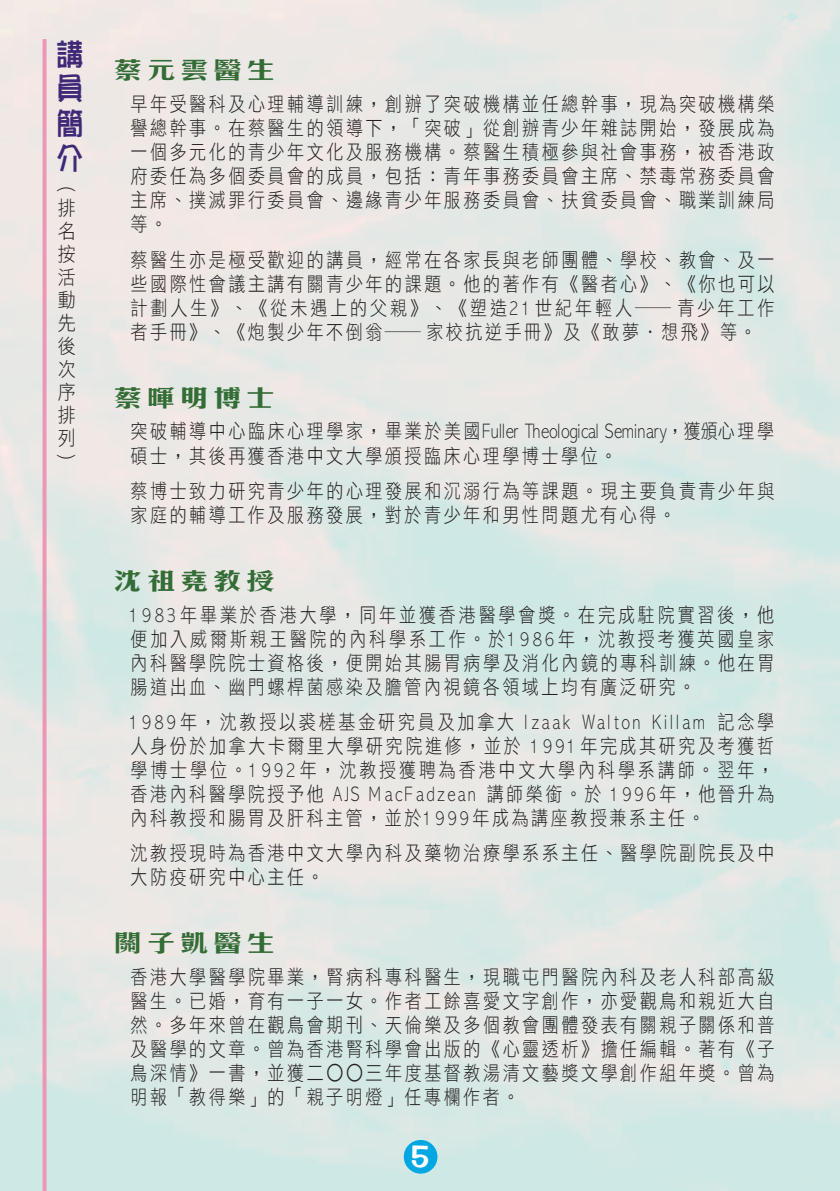
<style>
.page{position:relative;width:840px;height:1191px;background:#fff}
.page>*{position:absolute;margin:0;border:0;box-sizing:border-box;transform-origin:0 0}
.t1{font:30px/34.4px "DFPOP1 B5";color:#3f2976;text-align:justify;scale:.9 1}
.t2{font:30px "DFPOP1 Bd HK BF";color:#fff}
.t3{font:700 24px "C Hei 3";letter-spacing:.15em;color:#336c35;scale:1.2 1}
.t4{font:20px/24px "DF Li Hei Lt HK BF";letter-spacing:.15em;color:#231f20;text-align:justify;scale:.85 1}
.t5{font:20px/23px "DF Li Hei Light B5";color:#231f20;text-align:justify;scale:.9 1}
.s1{font-family:"Li Song Pro"}
</style>
<div class="page">
<img style="left:0;top:0;width:839px;height:1191px">
<div style="left:403px;top:1140px;width:34px;height:33px;background:#00a7e3;border-radius:50%"></div>
<svg style="left:42px;top:39px;width:4px;height:1152px;fill:#ed97b6"></svg>
<h1 class="t1" style="left:57px;top:39px;width:30px">講員簡介</h1>
<p class="t5" style="left:77px;top:177px;width:19px;rotate:90deg">（</p>
<p class="t5" style="left:58px;top:198px;width:21px">排名按活動先後次序排列</p>
<p class="t5" style="left:77px;top:451px;width:12px;rotate:90deg">）</p>
<p class="t3" style="left:113px;top:58px;width:136px">蔡元雲醫生</p>
<p class="t4" style="left:130px;top:93px;width:758px">早年受醫科及心理輔導訓練，創辦了突破機構並任總幹事，現為突破機構榮譽總幹事。在蔡醫生的領導下，「突破」從創辦青少年雜誌開始，發展成為一個多元化的青少年文化及服務機構。蔡醫生積極參與社會事務，被香港政府委任為多個委員會的成員，包括：青年事務委員會主席、禁毒常務委員會主席、撲滅罪行委員會、邊緣青少年服務委員會、扶貧委員會、職業訓練局等。</p>
<p class="t4" style="left:130px;top:249px;width:758px">蔡醫生亦是極受歡迎的講員，經常在各家長與老師團體、學校、教會、及一些國際性會議主講有關青少年的課題。他的著作有《醫者心》、《你也可以計劃人生》、《從未遇上的父親》、《塑造21世紀年輕人─青少年工作者手冊》、《炮製少年不倒翁─家校抗逆手冊》及《敢夢<span class="s1">•</span>想飛》等。</p>
<p class="t3" style="left:113px;top:385px;width:136px">蔡暉明博士</p>
<p class="t4" style="left:130px;top:420px;width:758px">突破輔導中心臨床心理學家，畢業於美國 Fuller Theological Seminary，獲頒心理學碩士，其後再獲香港中文大學頒授臨床心理學博士學位。</p>
<p class="t4" style="left:130px;top:480px;width:758px">蔡博士致力研究青少年的心理發展和沉溺行為等課題。現主要負責青少年與家庭的輔導工作及服務發展，對於青少年和男性問題尤有心得。</p>
<p class="t3" style="left:113px;top:568px;width:136px">沈祖堯教授</p>
<p class="t4" style="left:130px;top:603px;width:758px">1983年畢業於香港大學，同年並獲香港醫學會獎。在完成駐院實習後，他便加入威爾斯親王醫院的內科學系工作。於1986年，沈教授考獲英國皇家內科醫學院院士資格後，便開始其腸胃病學及消化內鏡的專科訓練。他在胃腸道出血、幽門螺桿菌感染及膽管內視鏡各領域上均有廣泛研究。</p>
<p class="t4" style="left:130px;top:711px;width:758px">1989年，沈教授以裘槎基金研究員及加拿大 Izaak Walton Killam 記念學人身份於加拿大卡爾里大學研究院進修，並於 1991年完成其研究及考獲哲學博士學位。1992年，沈教授獲聘為香港中文大學內科學系講師。翌年，香港內科醫學院授予他 AJS MacFadzean 講師榮銜。於 1996年，他晉升為內科教授和腸胃及肝科主管，並於1999年成為講座教授兼系主任。</p>
<p class="t4" style="left:130px;top:842px;width:758px">沈教授現時為香港中文大學內科及藥物治療學系系主任、醫學院副院長及中大防疫研究中心主任。</p>
<p class="t3" style="left:113px;top:930px;width:136px">關子凱醫生</p>
<p class="t4" style="left:130px;top:966px;width:758px">香港大學醫學院畢業，腎病科專科醫生，現職屯門醫院內科及老人科部高級醫生。已婚，育有一子一女。作者工餘喜愛文字創作，亦愛觀鳥和親近大自然。多年來曾在觀鳥會期刊、天倫樂及多個教會團體發表有關親子關係和普及醫學的文章。曾為香港腎科學會出版的《心靈透析》擔任編輯。著有《子鳥深情》一書，並獲二○○三年度基督教湯清文藝獎文學創作組年獎。曾為明報「教得樂」的「親子明燈」任專欄作者。</p>
<h1 class="t2" style="left:411px;top:1141px;width:20px">5</h1>
</div>
